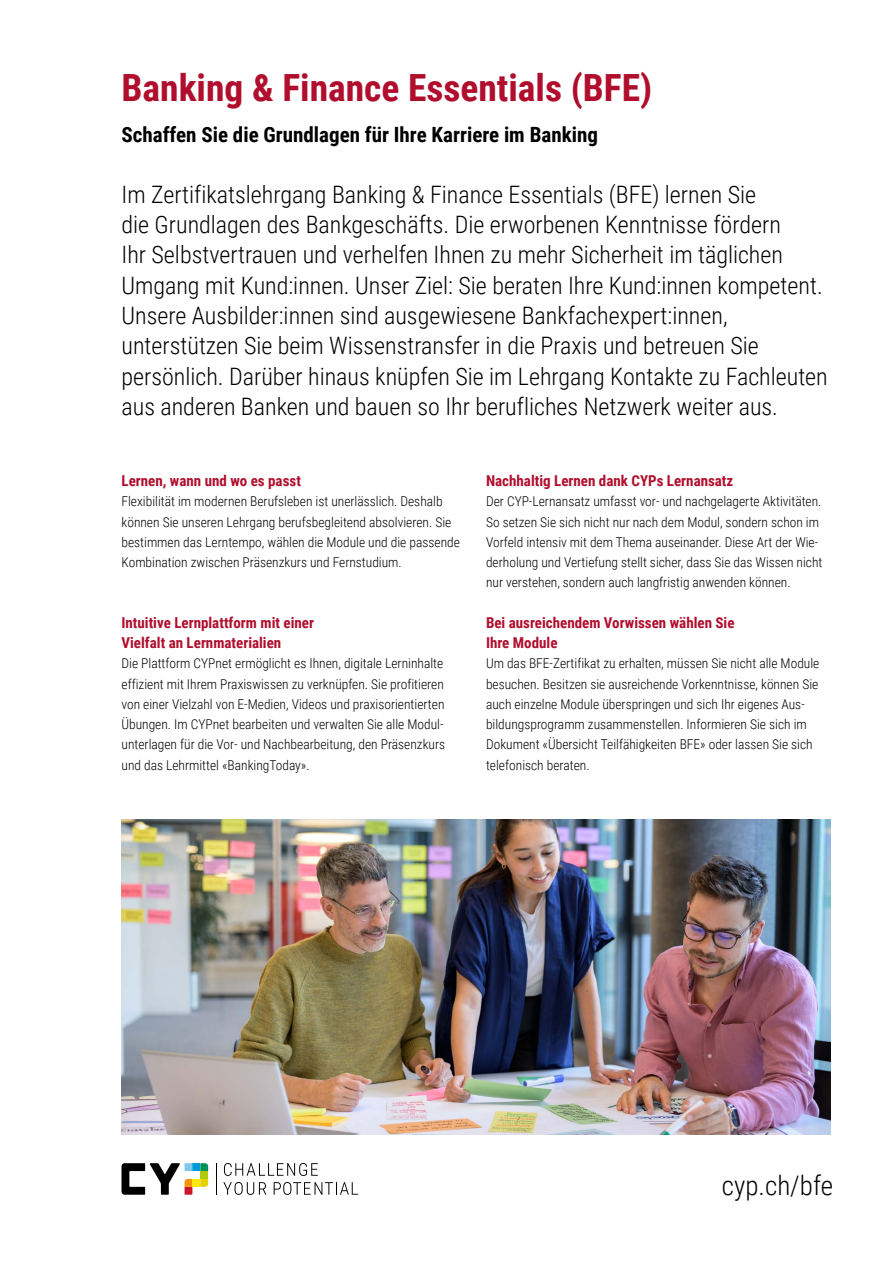
<style>
.page{position:relative;width:893px;height:1263px;background:#fff}
.page>*{position:absolute;margin:0;border:0;box-sizing:border-box;transform-origin:0 0}
.t1{font:700 37.5px "Roboto Condensed";color:#b00e2c}
.t2{font:300 27px "Roboto Condensed";color:#000}
.t3{font:300 24px/30.5px "Roboto Condensed";color:#000}
.t4{font:700 21px "Roboto Condensed";color:#000}
.t5{font:700 15px/20.2px "Roboto Condensed";color:#b00e2c}
.t6{font:300 13.5px/20.2px "Roboto Condensed";color:#000}
</style>
<div class="page">
<img style="left:122px;top:820px;width:708px;height:314px">
<hr style="left:216px;top:1163px;width:1px;height:32px;background:#000">
<svg style="left:223px;top:1182px;width:43px;height:13px"></svg>
<svg style="left:274px;top:1182px;width:84px;height:13px"></svg>
<svg style="left:224px;top:1163px;width:94px;height:13px"></svg>
<div style="left:192px;top:1163px;width:8px;height:8px;background:#009bd9"></div>
<svg style="left:200px;top:1179px;width:8px;height:8px"></svg>
<svg style="left:200px;top:1163px;width:8px;height:8px"></svg>
<svg style="left:122px;top:1163px;width:70px;height:32px"></svg>
<div style="left:200px;top:1171px;width:8px;height:8px;background:#afca0b"></div>
<div style="left:192px;top:1179px;width:8px;height:8px;background:#ffe900"></div>
<h1 class="t1" style="left:122px;top:62px;width:532px">Banking &amp; Finance Essentials (BFE)</h1>
<h3 class="t4" style="left:122px;top:120px;width:478px">Schaffen Sie die Grundlagen für Ihre Karriere im Banking</h3>
<p class="t3" style="left:122px;top:178px;width:708px">Im Zertifikatslehrgang Banking &amp; Finance Essentials (BFE) lernen Sie<br>die Grundlagen des Bankgeschäfts. Die erworbenen Kenntnisse fördern<br>Ihr Selbstvertrauen und verhelfen Ihnen zu mehr Sicherheit im täglichen Umgang mit Kund:innen. Unser Ziel: Sie beraten Ihre Kund:innen kompetent.<br>Unsere Ausbilder:innen sind ausgewiesene Bankfachexpert:innen, unterstützen Sie beim Wissenstransfer in die Praxis und betreuen Sie persönlich. Darüber hinaus knüpfen Sie im Lehrgang Kontakte zu Fachleuten aus anderen Banken und bauen so Ihr berufliches Netzwerk weiter aus.</p>
<p class="t5" style="left:122px;top:470px;width:181px">Lernen, wann und wo es passt</p>
<p class="t6" style="left:122px;top:491px;width:340px">Flexibilität im modernen Berufsleben ist unerlässlich. Deshalb können Sie unseren Lehrgang berufsbegleitend absolvieren. Sie bestimmen das Lerntempo, wählen die Module und die passende Kombination zwischen Präsenzkurs und Fernstudium.</p>
<p class="t5" style="left:122px;top:612px;width:194px">Intuitive Lernplattform mit einer<br>Vielfalt an Lernmaterialien</p>
<p class="t6" style="left:122px;top:653px;width:325px">Die Plattform CYPnet ermöglicht es Ihnen, digitale Lerninhalte effizient mit Ihrem Praxiswissen zu verknüpfen. Sie profitieren von einer Vielzahl von E-Medien, Videos und praxisorientierten Übungen. Im CYPnet bearbeiten und verwalten Sie alle Modul&shy;unterlagen für die Vor- und Nachbearbeitung, den Präsenzkurs und das Lehrmittel «BankingToday».</p>
<p class="t5" style="left:486px;top:470px;width:249px">Nachhaltig Lernen dank CYPs Lernansatz</p>
<p class="t6" style="left:486px;top:491px;width:338px">Der CYP-Lernansatz umfasst vor- und nachgelagerte Aktivitäten.<br>So setzen Sie sich nicht nur nach dem Modul, sondern schon im Vorfeld intensiv mit dem Thema auseinander. Diese Art der Wie&shy;derholung und Vertiefung stellt sicher, dass Sie das Wissen nicht nur verstehen, sondern auch langfristig anwenden können.</p>
<p class="t5" style="left:486px;top:612px;width:250px">Bei ausreichendem Vorwissen wählen Sie<br>Ihre Module</p>
<p class="t6" style="left:486px;top:653px;width:335px">Um das BFE-Zertifikat zu erhalten, müssen Sie nicht alle Module besuchen. Besitzen sie ausreichende Vorkenntnisse, können Sie auch einzelne Module überspringen und sich Ihr eigenes Aus&shy;bildungsprogramm zusammenstellen. Informieren Sie sich im Dokument «Übersicht Teilfähigkeiten BFE» oder lassen Sie sich telefonisch beraten.</p>
<h2 class="t2" style="left:722px;top:1166px;width:113px">cyp.ch/bfe</h2>
</div>
